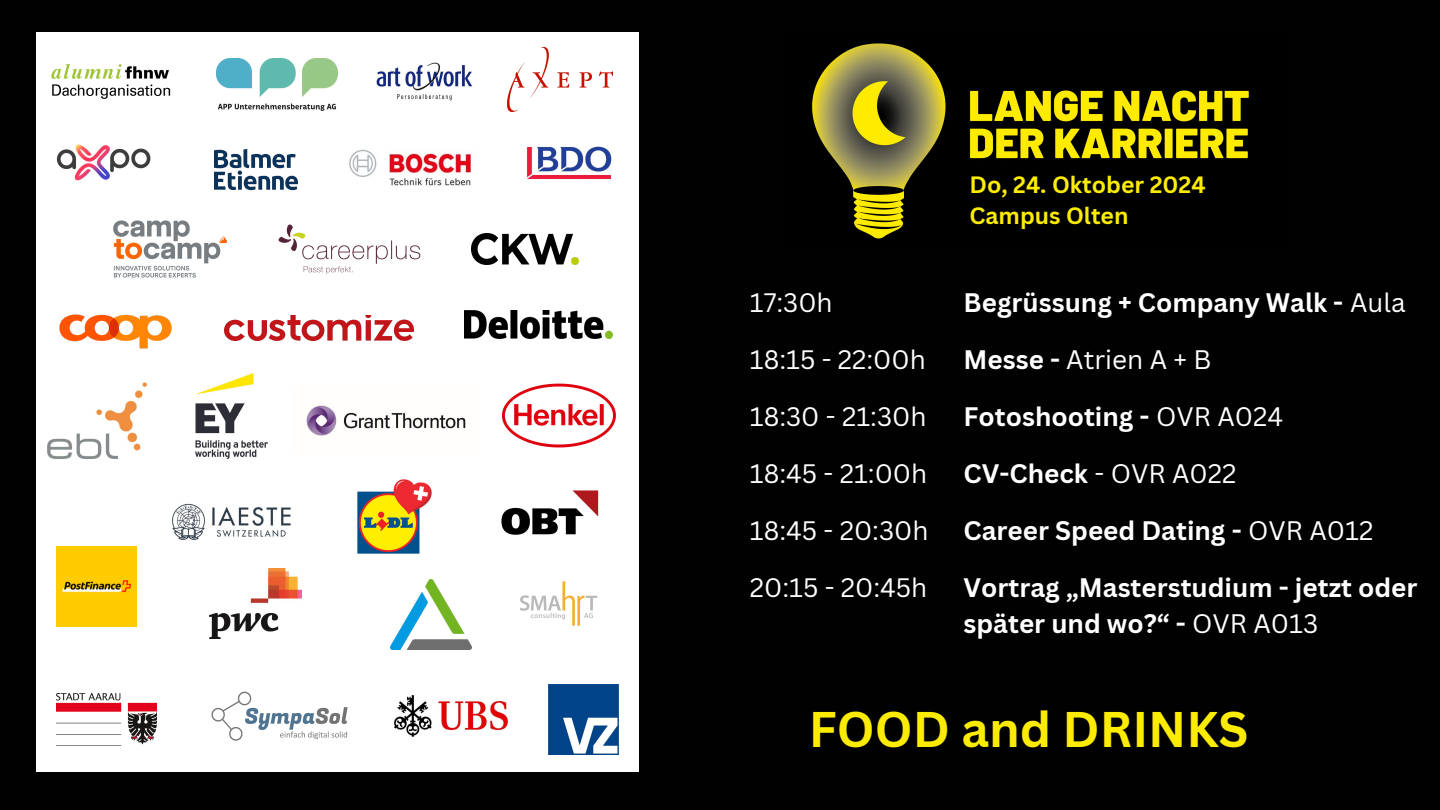
<style>
.page{position:relative;width:1440px;height:810px;background:#010101}
.page>*{position:absolute;margin:0;border:0;box-sizing:border-box;transform-origin:0 0}
.t1{font:700 48.8px "Canva Sans";color:#fcec03}
.t2{font:700 26.1px/36px "Canva Sans";color:#fff}
.t3{font:26.1px "Canva Sans";color:#fff}
.t4{font:26px "Canva Sans";color:#fff}
.t5{font:700 23px "Canva Sans";color:#fcec03}
.s1{font-weight:400}
.s2{font-weight:700}
</style>
<div class="page">
<div style="left:36px;top:32px;width:603px;height:740px;background:#fff"></div>
<img style="left:394px;top:696px;width:114px;height:41px">
<img style="left:508px;top:47px;width:105px;height:64px">
<img style="left:56px;top:693px;width:101px;height:53px">
<img style="left:217px;top:58px;width:121px;height:53px">
<img style="left:56px;top:144px;width:95px;height:37px">
<img style="left:472px;top:234px;width:106px;height:30px">
<img style="left:464px;top:310px;width:149px;height:28px">
<img style="left:47px;top:382px;width:99px;height:77px">
<img style="left:195px;top:373px;width:72px;height:85px">
<img style="left:306px;top:405px;width:160px;height:31px">
<img style="left:172px;top:503px;width:119px;height:37px">
<img style="left:376px;top:62px;width:96px;height:39px">
<img style="left:349px;top:149px;width:123px;height:37px">
<img style="left:357px;top:479px;width:75px;height:75px">
<img style="left:501px;top:490px;width:98px;height:45px">
<img style="left:209px;top:568px;width:93px;height:71px">
<img style="left:211px;top:692px;width:137px;height:49px">
<img style="left:520px;top:581px;width:78px;height:45px">
<img style="left:59px;top:314px;width:113px;height:35px">
<img style="left:526px;top:146px;width:86px;height:34px">
<img style="left:113px;top:220px;width:114px;height:58px">
<img style="left:279px;top:224px;width:141px;height:50px">
<img style="left:503px;top:383px;width:112px;height:65px">
<img style="left:56px;top:546px;width:81px;height:80px">
<img style="left:548px;top:685px;width:71px;height:69px">
<img style="left:214px;top:149px;width:83px;height:42px">
<img style="left:391px;top:579px;width:81px;height:71px">
<img style="left:812px;top:43px;width:437px;height:196px">
<img style="left:51px;top:63px;width:120px;height:36px">
<img style="left:225px;top:315px;width:189px;height:26px">
<p class="t4" style="left:750px;top:284px;width:84px">17:30h</p>
<p class="t4" style="left:750px;top:341px;width:178px">18:15 - 22:00h</p>
<h2 class="t4" style="left:750px;top:398px;width:178px">18:30 - 21:30h</h2>
<h2 class="t4" style="left:750px;top:455px;width:179px">18:45 - 21:00h</h2>
<h2 class="t4" style="left:750px;top:512px;width:180px">18:45 - 20:30h</h2>
<h2 class="t4" style="left:750px;top:569px;width:179px">20:15 - 20:45h</h2>
<h2 class="t5" style="left:970px;top:168px;width:238px">Do, 24. Oktober 2024</h2>
<h1 class="t5" style="left:970px;top:200px;width:161px">Campus Olten</h1>
<h2 class="t2" style="left:964px;top:283px;width:443px">Begrüssung + Company Walk - <span class="s1">Aula</span></h2>
<h2 class="t3" style="left:964px;top:341px;width:249px"><span class="s2">Messe -</span> Atrien A + B</h2>
<h2 class="t2" style="left:964px;top:397px;width:321px">Fotoshooting - <span class="s1">OVR A024</span></h2>
<h2 class="t2" style="left:964px;top:454px;width:274px">CV-Check <span class="s1">- OVR A022</span></h2>
<h2 class="t2" style="left:964px;top:511px;width:411px">Career Speed Dating - <span class="s1">OVR A012</span></h2>
<h2 class="t2" style="left:964px;top:568px;width:455px">Vortrag „Masterstudium - jetzt oder später und wo?“ - <span class="s1">OVR A013</span></h2>
<h2 class="t1" style="left:809px;top:695px;width:441px">FOOD and DRINKS</h2>
</div>
